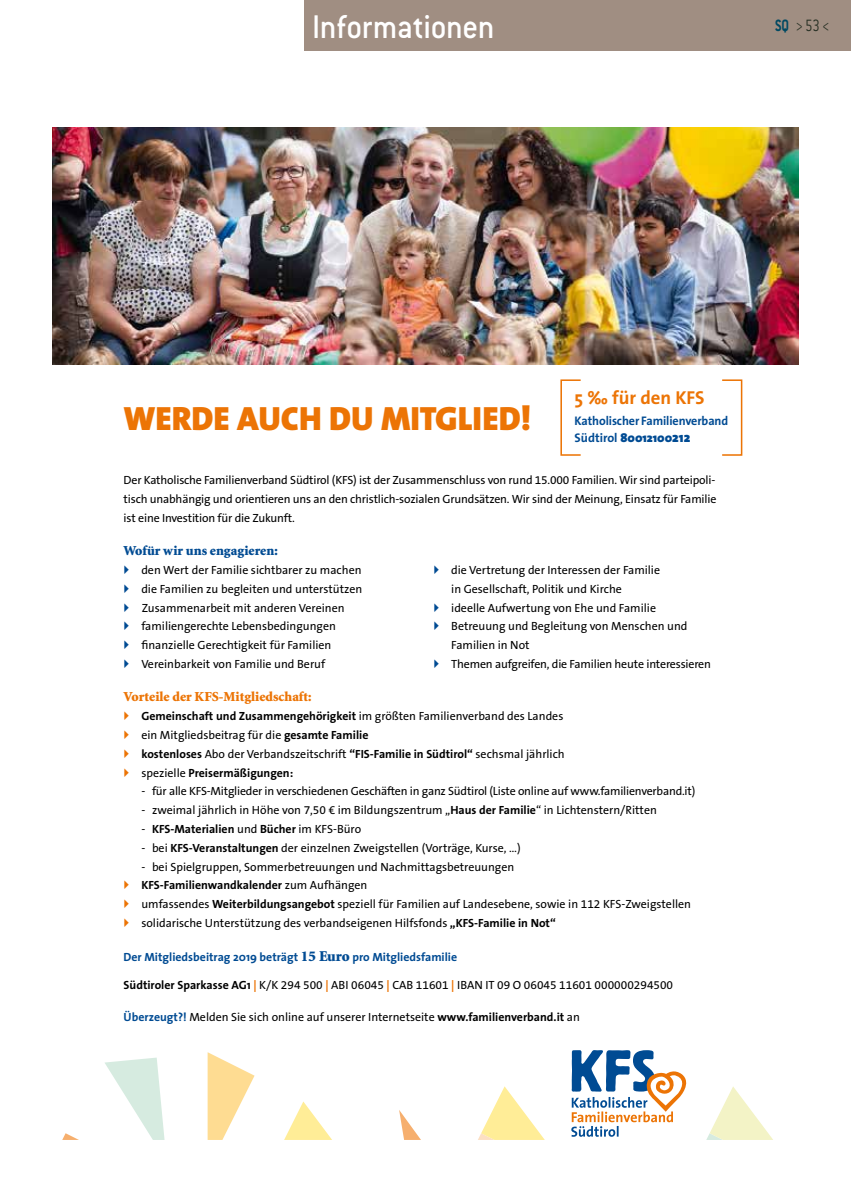
<style>
.page{position:relative;width:851px;height:1191px;background:#fff}
.page>*{position:absolute;margin:0;border:0;box-sizing:border-box;transform-origin:0 0}
.t1{font:500 36px "Conduit ITC";letter-spacing:-.01em;color:#fff;scale:.95 1}
.t2{font:900 33.75px "The Sans";color:#ec7405}
.t3{font:700 18.75px "The Sans";color:#ec7405}
.t4{font:300 18px "Conduit ITC";color:#262f23;scale:.8 1}
.t5{font:900 13.8px "Minion";color:#ec7405}
.t6{font:900 13.8px "Minion";color:#004b93}
.t7{font:700 12.45px/16.5px "The Sans";letter-spacing:-.005em;color:#004b93}
.t8{font:11.85px/18.8px "The Sans B5 Plain";color:#000}
.t9{font:700 11.85px "The Sans B7";color:#000}
.t10{font:700 11.85px "The Sans";color:#004b93}
.s1{font-weight:700;color:#004962}
.s2{font-weight:900}
.s3{font-weight:900;font-size:13.8px}
.s4{font-family:"The Sans B5 Plain";font-weight:400}
.s5{font-family:"The Sans B7";font-weight:700}
.s6{font-family:"Minion";font-weight:900;font-size:15px}
.s7{font-family:"The Sans";font-weight:700}
.s8{font-family:"The Sans";font-weight:700;color:#ec7405}
.s9{font-family:"The Sans";font-weight:700;color:#004b93}
</style>
<div class="page">
<div style="left:304px;top:0;width:546px;height:51px;background:#a08e82"></div>
<img style="left:53px;top:128px;width:745px;height:236px">
<svg style="left:62px;top:1133px;width:17px;height:7px"></svg>
<svg style="left:399px;top:1110px;width:22px;height:30px"></svg>
<svg style="left:105px;top:1057px;width:59px;height:83px"></svg>
<svg style="left:207px;top:1052px;width:47px;height:88px"></svg>
<svg style="left:706px;top:1086px;width:67px;height:54px"></svg>
<svg style="left:478px;top:1086px;width:66px;height:54px"></svg>
<svg style="left:284px;top:1101px;width:48px;height:39px"></svg>
<div style="left:721px;top:379px;width:21px;height:77px;border:2px solid #ec7405"></div>
<div style="left:560px;top:379px;width:21px;height:77px;border:2px solid #ec7405"></div>
<svg style="left:571px;top:1050px;width:116px;height:86px"></svg>
<h1 class="t1" style="left:312px;top:7px;width:194px">Informationen</h1>
<h3 class="t4" style="left:775px;top:16px;width:70px"><span class="s1">SQ</span> &gt; 53 &lt;</h3>
<h2 class="t2" style="left:124px;top:390px;width:409px">WERDE AUCH DU MITGLIED!</h2>
<h3 class="t3" style="left:574px;top:382px;width:131px">5 ‰ für den KFS</h3>
<p class="t7" style="left:574px;top:412px;width:155px">Katholischer Familienverband<br>Südtirol <span class="s2">80012100</span><span class="s3">212</span></p>
<p class="t8" style="left:124px;top:471px;width:594px;text-align:justify">Der Katholische Familienverband Südtirol (KFS) ist der Zusammenschluss von rund 15.000 Familien. Wir sind parteipoli&shy;tisch unabhängig und orientieren uns an den christlich-sozialen Grundsätzen. Wir sind der Meinung, Einsatz für Familie ist eine Investition für die Zukunft.</p>
<p class="t6" style="left:124px;top:544px;width:156px">Wofür wir uns engagieren:</p>
<p class="t8" style="left:141px;top:561px;width:222px">den Wert der Familie sichtbarer zu machen die Familien zu begleiten und unterstützen Zusammenarbeit mit anderen Vereinen familiengerechte Lebensbedingungen finanzielle Gerechtigkeit für Familien Vereinbarkeit von Familie und Beruf</p>
<p class="t8" style="left:451px;top:561px;width:261px">die Vertretung der Interessen der Familie<br>in Gesellschaft, Politik und Kirche<br>ideelle Aufwertung von Ehe und Familie Betreuung und Begleitung von Menschen und Familien in Not<br>Themen aufgreifen, die Familien heute interessieren</p>
<p class="t5" style="left:124px;top:690px;width:189px">Vorteile der KFS-Mitgliedschaft:</p>
<p class="t9" style="left:141px;top:710px;width:423px">Gemeinschaft und Zusammengehörigkeit <span class="s4">im größten Familienverband des Landes</span></p>
<p class="t8" style="left:141px;top:726px;width:425px">ein Mitgliedsbeitrag für die <span class="s5">gesamte Familie<br>kostenloses</span> Abo der Verbandszeitschrift <span class="s5">“FIS-Familie in Südtirol“</span> sechsmal jährlich</p>
<p class="t9" style="left:141px;top:766px;width:153px"><span class="s4">spezielle</span> Preisermäßigungen:</p>
<p class="t8" style="left:141px;top:782px;width:555px">- für alle KFS-Mitglieder in verschiedenen Geschäften in ganz Südtirol (Liste online auf www.familienverband.it)</p>
<p class="t8" style="left:141px;top:801px;width:517px">- zweimal jährlich in Höhe von 7,50 € im Bildungszentrum „<span class="s5">Haus der Familie</span>“ in Lichtenstern/Ritten</p>
<p class="t9" style="left:141px;top:822px;width:221px"><span class="s4">-</span> KFS-Materialien <span class="s4">und</span> Bücher <span class="s4">im KFS-Büro</span></p>
<p class="t8" style="left:141px;top:839px;width:381px">- bei <span class="s5">KFS-Veranstaltungen</span> der einzelnen Zweigstellen (Vorträge, Kurse, …)</p>
<p class="t8" style="left:141px;top:857px;width:374px">- bei Spielgruppen, Sommerbetreuungen und Nachmittagsbetreuungen</p>
<p class="t9" style="left:141px;top:879px;width:227px">KFS-Familienwandkalender <span class="s4">zum Aufhängen</span></p>
<p class="t8" style="left:141px;top:895px;width:551px">umfassendes <span class="s5">Weiterbildungsangebot</span> speziell für Familien auf Landesebene, sowie in 112 KFS-Zweigstellen solidarische Unterstützung des verbandseigenen Hilfsfonds <span class="s5">„KFS-Familie in Not“</span></p>
<p class="t10" style="left:124px;top:946px;width:335px">Der Mitgliedsbeitrag 2019 beträgt <span class="s6">15 Euro</span> pro Mitgliedsfamilie</p>
<p class="t8" style="left:124px;top:976px;width:551px"><span class="s7">Südtiroler Sparkasse AG1</span> <span class="s8">|</span> K/K 294 500 <span class="s8">|</span> ABI 06045 <span class="s8">|</span> CAB 11601 <span class="s8">|</span> IBAN IT 09 O 06045 11601 000000294500</p>
<p class="t8" style="left:124px;top:1008px;width:458px"><span class="s9">Überzeugt?!</span> Melden Sie sich online auf unserer Internetseite <span class="s7">www.familienverband.it</span> an</p>
</div>
